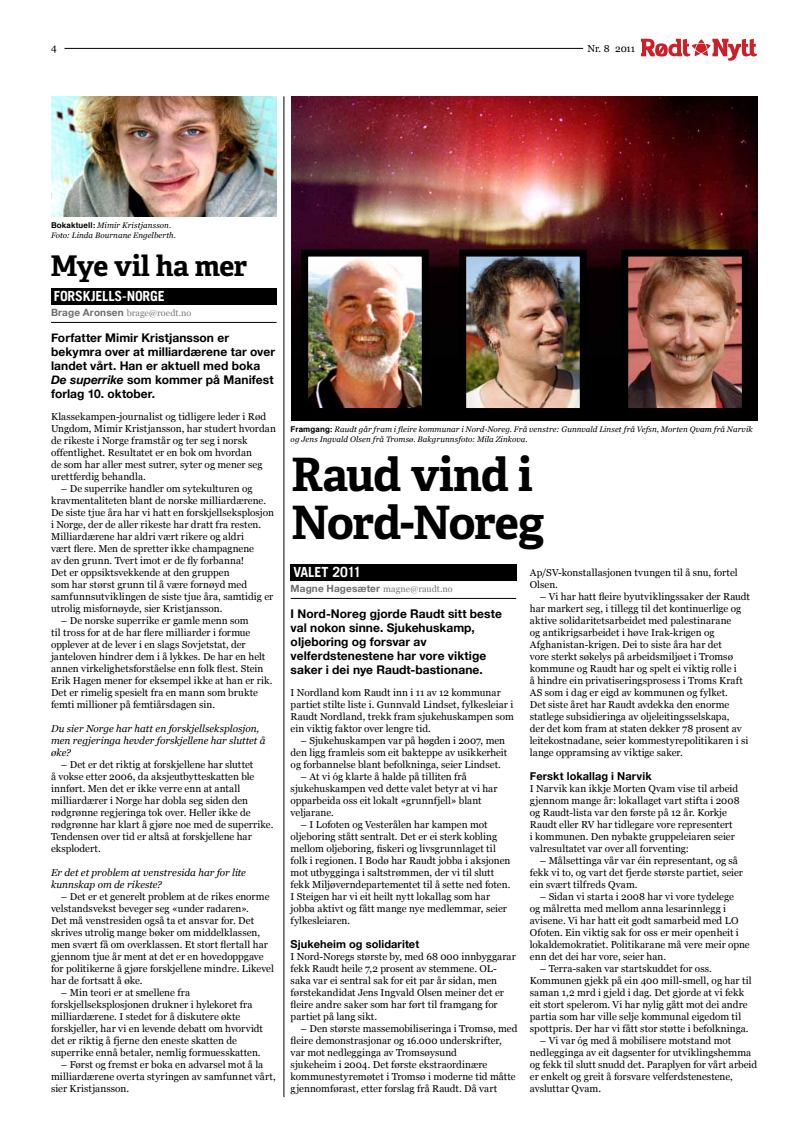
<style>
.page{position:relative;width:794px;height:1134px;background:#fff}
.page>*{position:absolute;margin:0;border:0;box-sizing:border-box;transform-origin:0 0}
.t1{font:700 46px/48px "Adelle Basic";letter-spacing:-.03em;color:#000}
.t2{font:700 28.5px "Adelle Basic";letter-spacing:-.015em;color:#000}
.t3{font:700 14px "Trade Gothic LT";letter-spacing:-.015em;color:#fff}
.t4{font:700 12px/14px "Helvetica Neue";letter-spacing:.005em;color:#000}
.t5{font:700 11px "Helvetica Neue";letter-spacing:.01em;color:#000}
.t6{font:10px/12px "Georgia";letter-spacing:.005em;color:#000}
.t7{font:italic 10px/12px "Georgia";color:#000}
.t8{font:700 10px "Helvetica Neue";letter-spacing:.015em;color:#6d6e71}
.t9{font:9px "Georgia";letter-spacing:.01em;color:#77787b}
.t10{font:italic 8px/10px "Georgia";letter-spacing:.01em;color:#000}
.s1{font-family:"Helvetica";font-weight:700;font-style:normal}
.s2{font-family:"Helvetica Neue";font-weight:700;font-size:10px;color:#6d6e71}
.s3{font-style:italic}
.s4{font-family:"Georgia";font-weight:400;font-size:9px;color:#77787b}
</style>
<div class="page">
<hr style="left:65px;top:48px;width:518px;height:1px;background:#000">
<svg style="left:641px;top:39px;width:116px;height:22px"></svg>
<div style="left:291px;top:96px;width:466px;height:324px;background:#000"></div>
<img style="left:291px;top:96px;width:466px;height:205px">
<div style="left:291px;top:564px;width:225px;height:16px;background:#000"></div>
<hr style="left:291px;top:598px;width:225px;height:1px;background:#000">
<hr style="left:284px;top:96px;width:1px;height:1001px;background:#000">
<img style="left:51px;top:96px;width:226px;height:120px">
<div style="left:51px;top:288px;width:226px;height:16px;background:#000"></div>
<hr style="left:51px;top:322px;width:225px;height:1px;background:#000">
<img style="left:298px;top:246px;width:134px;height:163px">
<img style="left:456px;top:246px;width:134px;height:163px">
<img style="left:618px;top:246px;width:134px;height:163px">
<p class="t6" style="left:51px;top:42px;width:7px">4</p>
<p class="t6" style="left:587px;top:42px;width:49px">Nr. 8 2011</p>
<p class="t10" style="left:51px;top:220px;width:126px"><span class="s1">Bokaktuell:</span> Mimir Kristjansson.<br>Foto: Linda Bournane Engelberth.</p>
<h2 class="t2" style="left:50px;top:248px;width:198px">Mye vil ha mer</h2>
<h3 class="t3" style="left:54px;top:288px;width:111px">FORSKJELLS-NORGE</h3>
<p class="t9" style="left:51px;top:308px;width:142px"><span class="s2">Brage Aronsen</span> brage@roedt.no</p>
<p class="t4" style="left:51px;top:331px;width:225px">Forfatter Mimir Kristjansson er bekymra over at milliardærene tar over landet vårt. Han er aktuell med boka<br><span class="s3">De superrike</span> som kommer på Manifest forlag 10. oktober.</p>
<p class="t6" style="left:51px;top:411px;width:226px">Klassekampen-journalist og tidligere leder i Rød Ungdom, Mimir Kristjansson, har studert hvordan de rikeste i Norge framstår og ter seg i norsk offentlighet. Resultatet er en bok om hvordan<br>de som har aller mest sutrer, syter og mener seg urettferdig behandla.</p>
<p class="t6" style="left:51px;top:483px;width:224px;text-indent:10px">– De superrike handler om sytekulturen og kravmentaliteten blant de norske milliardærene.<br>De siste tjue åra har vi hatt en forskjellseksplosjon i Norge, der de aller rikeste har dratt fra resten.<br>Milliardærene har aldri vært rikere og aldri<br>vært flere. Men de spretter ikke champagnene<br>av den grunn. Tvert imot er de fly forbanna!<br>Det er oppsiktsvekkende at den gruppen<br>som har størst grunn til å være fornøyd med samfunnsutviklingen de siste tjue åra, samtidig er utrolig misfornøyde, sier Kristjansson.</p>
<p class="t6" style="left:51px;top:615px;width:223px;text-indent:10px">– De norske superrike er gamle menn som<br>til tross for at de har flere milliarder i formue opplever at de lever i en slags Sovjetstat, der janteloven hindrer dem i å lykkes. De har en helt annen virkelighetsforståelse enn folk flest. Stein Erik Hagen mener for eksempel ikke at han er rik.<br>Det er rimelig spesielt fra en mann som brukte femti millioner på femtiårsdagen sin.</p>
<p class="t7" style="left:51px;top:723px;width:216px">Du sier Norge har hatt en forskjellseksplosjon, men regjeringa hevder forskjellene har sluttet å øke?</p>
<p class="t6" style="left:51px;top:759px;width:224px;text-indent:10px">– Det er det riktig at forskjellene har sluttet<br>å vokse etter 2006, da aksjeutbytteskatten ble innført. Men det er ikke verre enn at antall milliardærer i Norge har dobla seg siden den rødgrønne regjeringa tok over. Heller ikke de rødgrønne har klart å gjøre noe med de superrike.<br>Tendensen over tid er altså at forskjellene har eksplodert.</p>
<p class="t7" style="left:51px;top:867px;width:196px">Er det et problem at venstresida har for lite kunnskap om de rikeste?</p>
<p class="t6" style="left:51px;top:891px;width:224px;text-indent:10px">– Det er et generelt problem at de rikes enorme velstandsvekst beveger seg «under radaren».<br>Det må venstresiden også ta et ansvar for. Det skrives utrolig mange bøker om middelklassen, men svært få om overklassen. Et stort flertall har gjennom tjue år ment at det er en hovedoppgave for politikerne å gjøre forskjellene mindre. Likevel har de fortsatt å øke.</p>
<p class="t6" style="left:51px;top:987px;width:213px;text-indent:10px">– Min teori er at smellene fra forskjellseksplosjonen drukner i hylekoret fra milliardærene. I stedet for å diskutere økte forskjeller, har vi en levende debatt om hvorvidt det er riktig å fjerne den eneste skatten de superrike ennå betaler, nemlig formuesskatten.</p>
<p class="t6" style="left:51px;top:1059px;width:226px;text-indent:10px">– Først og fremst er boka en advarsel mot å la milliardærene overta styringen av samfunnet vårt, sier Kristjansson.</p>
<p class="t10" style="left:291px;top:424px;width:463px"><span class="s1">Framgang:</span> Raudt går fram i fleire kommunar i Nord-Noreg. Frå venstre: Gunnvald Linset frå Vefsn, Morten Qvam frå Narvik og Jens Ingvald Olsen frå Tromsø. Bakgrunnsfoto: Mila Zinkova.</p>
<h1 class="t1" style="left:291px;top:451px;width:254px">Raud vind i<br>Nord-Noreg</h1>
<h3 class="t3" style="left:293px;top:564px;width:69px">VALET 2011</h3>
<p class="t8" style="left:291px;top:582px;width:163px">Magne Hagesæter <span class="s4">magne@raudt.no</span></p>
<p class="t4" style="left:291px;top:607px;width:213px">I Nord-Noreg gjorde Raudt sitt beste val nokon sinne. Sjukehuskamp, oljeboring og forsvar av velferdstenestene har vore viktige saker i dei nye Raudt-bastionane.</p>
<p class="t6" style="left:291px;top:687px;width:225px">I Nordland kom Raudt inn i 11 av 12 kommunar partiet stilte liste i. Gunnvald Lindset, fylkesleiar i Raudt Nordland, trekk fram sjukehuskampen som ein viktig faktor over lengre tid.</p>
<p class="t6" style="left:291px;top:735px;width:218px;text-indent:10px">– Sjukehuskampen var på høgden i 2007, men den ligg framleis som eit bakteppe av usikkerheit og forbannelse blant befolkninga, seier Lindset.</p>
<p class="t6" style="left:291px;top:771px;width:208px;text-indent:10px">– At vi óg klarte å halde på tilliten frå sjukehuskampen ved dette valet betyr at vi har opparbeida oss eit lokalt «grunnfjell» blant veljarane.</p>
<p class="t6" style="left:291px;top:819px;width:221px;text-indent:10px">– I Lofoten og Vesterålen har kampen mot oljeboring stått sentralt. Det er ei sterk kobling mellom oljeboring, fiskeri og livsgrunnlaget til folk i regionen. I Bodø har Raudt jobba i aksjonen mot utbygginga i saltstrømmen, der vi til slutt fekk Miljøverndepartementet til å sette ned foten.<br>I Steigen har vi eit heilt nytt lokallag som har jobba aktivt og fått mange nye medlemmar, seier fylkesleiaren.</p>
<p class="t5" style="left:291px;top:937px;width:130px">Sjukeheim og solidaritet</p>
<p class="t6" style="left:291px;top:951px;width:227px">I Nord-Noregs største by, med 68 000 innbyggarar fekk Raudt heile 7,2 prosent av stemmene. OL&shy;saka var ei sentral sak for eit par år sidan, men førstekandidat Jens Ingvald Olsen meiner det er fleire andre saker som har ført til framgang for partiet på lang sikt.</p>
<p class="t6" style="left:291px;top:1023px;width:228px;text-indent:10px">– Den største massemobiliseringa i Tromsø, med fleire demonstrasjonar og 16.000 underskrifter, var mot nedlegginga av Tromsøysund<br>sjukeheim i 2004. Det første ekstraordinære kommunestyremøtet i Tromsø i moderne tid måtte gjennomførast, etter forslag frå Raudt. Då vart</p>
<p class="t6" style="left:530px;top:567px;width:209px">Ap/SV-konstallasjonen tvungen til å snu, fortel<br>Olsen.</p>
<p class="t6" style="left:530px;top:591px;width:222px;text-indent:10px">– Vi har hatt fleire byutviklingssaker der Raudt har markert seg, i tillegg til det kontinuerlige og aktive solidaritetsarbeidet med palestinarane<br>og antikrigsarbeidet i høve Irak-krigen og Afghanistan-krigen. Dei to siste åra har det<br>vore sterkt søkelys på arbeidsmiljøet i Tromsø kommune og Raudt har og spelt ei viktig rolle i<br>å hindre ein privatiseringsprosess i Troms Kraft AS som i dag er eigd av kommunen og fylket.<br>Det siste året har Raudt avdekka den enorme statlege subsidieringa av oljeleitingsselskapa,<br>der det kom fram at staten dekker 78 prosent av leitekostnadane, seier kommestyrepolitikaren i si lange oppramsing av viktige saker.</p>
<p class="t5" style="left:530px;top:769px;width:123px">Ferskt lokallag i Narvik</p>
<p class="t6" style="left:530px;top:783px;width:211px">I Narvik kan ikkje Morten Qvam vise til arbeid gjennom mange år: lokallaget vart stifta i 2008 og Raudt-lista var den første på 12 år. Korkje Raudt eller RV har tidlegare vore representert<br>i kommunen. Den nybakte gruppeleiaren seier valresultatet var over all forventing:</p>
<p class="t6" style="left:530px;top:855px;width:214px;text-indent:10px">– Målsettinga vår var éin representant, og så fekk vi to, og vart det fjerde største partiet, seier ein svært tilfreds Qvam.</p>
<p class="t6" style="left:530px;top:891px;width:221px;text-indent:10px">– Sidan vi starta i 2008 har vi vore tydelege<br>og målretta med mellom anna lesarinnlegg i avisene. Vi har hatt eit godt samarbeid med LO Ofoten. Ein viktig sak for oss er meir openheit i lokaldemokratiet. Politikarane må vere meir opne enn det dei har vore, seier han.</p>
<p class="t6" style="left:530px;top:963px;width:223px;text-indent:10px">– Terra-saken var startskuddet for oss.<br>Kommunen gjekk på ein 400 mill-smell, og har til saman 1,2 mrd i gjeld i dag. Det gjorde at vi fekk eit stort spelerom. Vi har nylig gått mot dei andre partia som har ville selje kommunal eigedom til spottpris. Der har vi fått stor støtte i befolkninga.</p>
<p class="t6" style="left:530px;top:1035px;width:229px;text-indent:10px">– Vi var óg med å mobilisere motstand mot nedlegginga av eit dagsenter for utviklingshemma og fekk til slutt snudd det. Paraplyen for vårt arbeid er enkelt og greit å forsvare velferdstenestene, avsluttar Qvam.</p>
</div>
